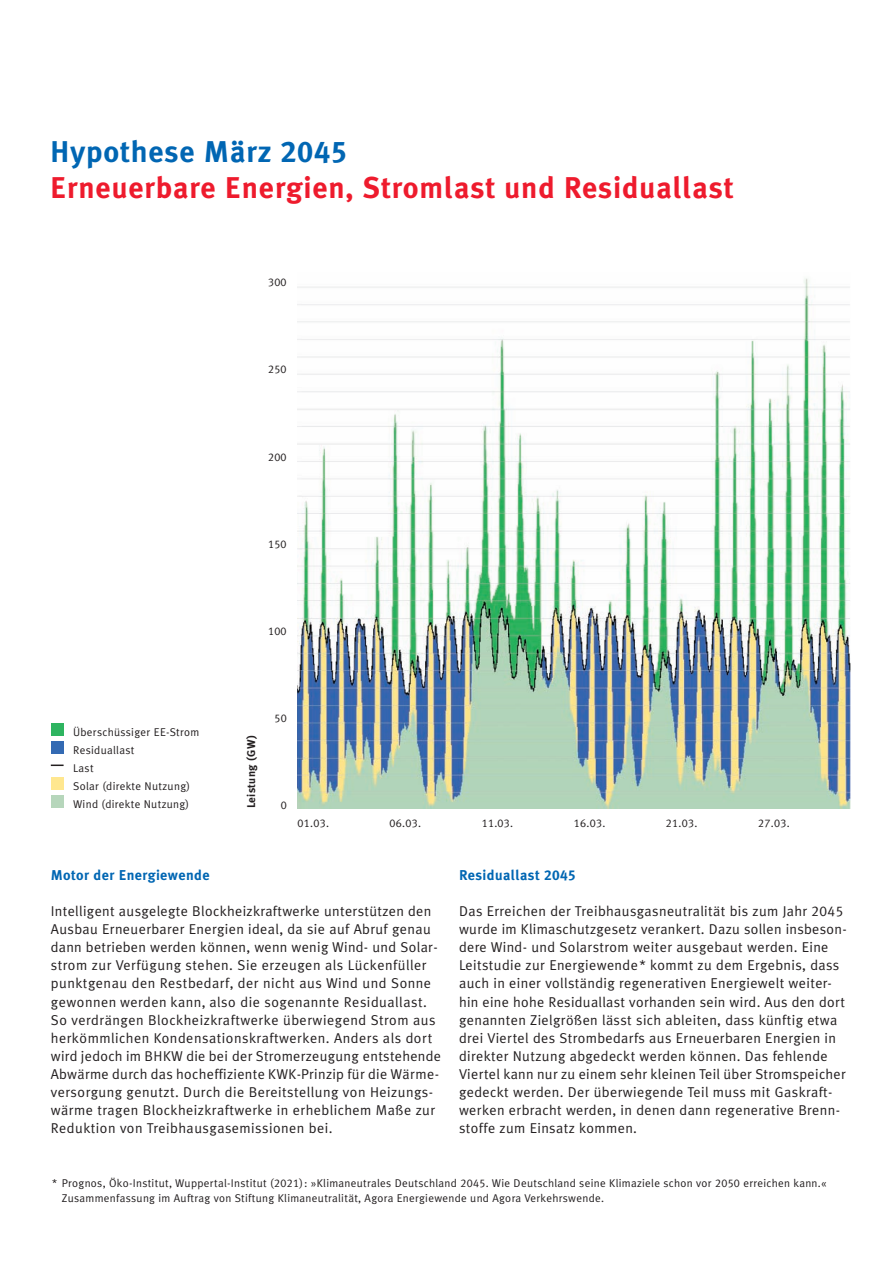
<style>
.page{position:relative;width:893px;height:1263px;background:#fff}
.page>*{position:absolute;margin:0;border:0;box-sizing:border-box;transform-origin:0 0}
.t1{font:700 30px/36.2px "Meta Plus";letter-spacing:.025em;color:#ee1b2d}
.t2{font:14.25px/18px "Meta Plus Normal";letter-spacing:.025em;color:#231f20}
.t3{font:700 14.25px "Meta Plus";letter-spacing:.025em;color:#0166b3}
.t4{font:11.25px/18px "Meta Plus Normal";letter-spacing:.025em;color:#231f20}
.t5{font:11.25px "Meta Plus Normal Caps";letter-spacing:.025em;color:#231f20}
.t6{font:700 11.25px "Meta Plus";letter-spacing:.025em;color:#231f20}
.s1{color:#0166b3}
.s2{font-family:"Meta Plus Bold Caps";font-weight:400;color:#0166b3}
.s3{font-family:"Meta Plus Bold Caps";font-weight:400}
.s4{font-family:"Meta Plus Normal Caps"}
</style>
<div class="page">
<img style="left:297px;top:278px;width:553px;height:530px">
<div style="left:51px;top:723px;width:13px;height:13px;background:#2eb460"></div>
<div style="left:51px;top:741px;width:13px;height:13px;background:#336ab3"></div>
<div style="left:51px;top:777px;width:13px;height:13px;background:#ffe78f"></div>
<div style="left:51px;top:795px;width:13px;height:13px;background:#b6d6bb"></div>
<svg style="left:51px;top:765px;width:13px;height:1px"></svg>
<h1 class="t1" style="left:50px;top:135px;width:685px"><span class="s1">Hypothese März</span> <span class="s2">2045<br></span>Erneuerbare Energien, Stromlast und Residuallast</h1>
<p class="t5" style="left:268px;top:276px;width:20px">300</p>
<p class="t5" style="left:268px;top:363px;width:20px">250</p>
<p class="t5" style="left:268px;top:450px;width:20px">200</p>
<p class="t5" style="left:268px;top:537px;width:20px">150</p>
<p class="t5" style="left:268px;top:625px;width:20px">100</p>
<p class="t4" style="left:73px;top:724px;width:128px">Überschüssiger EE-Strom<br>Residuallast<br>Last<br>Solar (direkte Nutzung)<br>Wind (direkte Nutzung)</p>
<p class="t6" style="left:247px;top:808px;width:74px;rotate:-90deg">Leistung (GW)</p>
<p class="t5" style="left:274px;top:712px;width:14px">50</p>
<p class="t5" style="left:281px;top:799px;width:8px">0</p>
<p class="t5" style="left:297px;top:816px;width:33px">01.03.</p>
<p class="t5" style="left:390px;top:816px;width:33px">06.03.</p>
<p class="t5" style="left:482px;top:816px;width:33px">11.03.</p>
<p class="t5" style="left:574px;top:816px;width:33px">16.03.</p>
<p class="t5" style="left:666px;top:816px;width:33px">21.03.</p>
<p class="t5" style="left:758px;top:816px;width:33px">27.03.</p>
<p class="t3" style="left:51px;top:870px;width:160px">Motor der Energiewende</p>
<p class="t2" style="left:51px;top:903px;width:392px">Intelligent ausgelegte Blockheizkraftwerke unterstützen den Ausbau Erneuerbarer Energien ideal, da sie auf Abruf genau dann betrieben werden können, wenn wenig Wind- und Solar - strom zur Verfügung stehen. Sie erzeugen als Lücken fü l ler punktgenau den Restbedarf, der nicht aus Wind und Sonne gewonnen werden kann, also die sogenannte Resi dual last.<br>So verdrängen Blockheizkraftwerke überwiegend Strom aus herkömmlichen Kondensationskraftwerken. Anders als dort wird jedoch im BHKW die bei der Stromerzeugung entstehende Abwärme durch das hocheffiziente KWK-Prinzip für die Wär me - versorgung genutzt. Durch die Bereitstellung von Heizungs - wärme tragen Blockheizkraftwerke in erheblichem Maße zur Reduktion von Treibhausgasemissionen bei.</p>
<p class="t3" style="left:459px;top:870px;width:118px">Residuallast <span class="s3">2045</span></p>
<p class="t2" style="left:459px;top:903px;width:389px">Das Erreichen der Treibhausgasneutralität bis zum Jahr <span class="s4">2045 </span>wurde im Klimaschutzgesetz verankert. Dazu sollen insbeson&shy;dere Wind- und Solarstrom weiter ausgebaut werden. Eine Leitstudie zur Energiewende* kommt zu dem Ergebnis, dass auch in einer vollständig regenerativen Energiewelt weiter&shy;hin eine hohe Residuallast vorhanden sein wird. Aus den dort genannten Zielgrößen lässt sich ableiten, dass künftig etwa drei Viertel des Strombedarfs aus Erneuerbaren Energien in direkter Nutzung abgedeckt werden können. Das fehlende Viertel kann nur zu einem sehr kleinen Teil über Strom spei ch er gedeckt werden. Der überwiegende Teil muss mit Gas kraft - werken erbracht werden, in denen dann regenerative Brenn - stoffe zum Einsatz kommen.</p>
<p class="t4" style="left:62px;top:1177px;width:766px;line-height:14.9px;text-indent:-10px">* Prognos, Öko-Institut, Wuppertal-Institut (<span class="s4">2021</span>): »Klimaneutrales Deutschland <span class="s4">2045</span>. Wie Deutschland seine Klimaziele schon vor <span class="s4">2050</span> erreichen kann.«<br>Zusammenfassung im Auftrag von Stiftung Klimaneutralität, Agora Energiewende und Agora Verkehrswende.</p>
</div>
